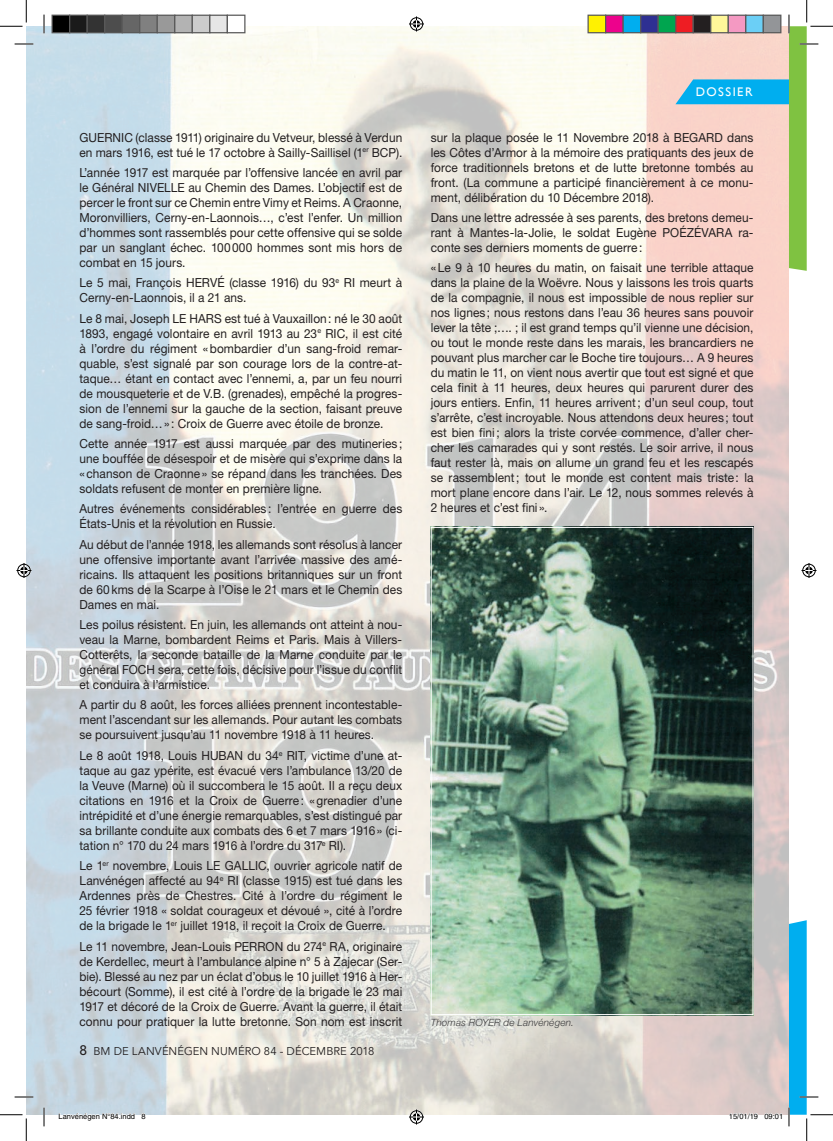
<style>
.page{position:relative;width:833px;height:1141px;background:#fff}
.page>*{position:absolute;margin:0;border:0;box-sizing:border-box;transform-origin:0 0}
.Texte_courant{font:12.5px/15px "Helvetica Neue";letter-spacing:.005em;color:#231f20;text-align:justify;scale:.95 1}
.Bandeau_droit{font:12.5px "Gill Sans";letter-spacing:.12em;color:#fff}
.t1{font:11.25px "Avenir";letter-spacing:.005em;color:#231f20}
.Légende{font:italic 300 10px "Helvetica Neue";letter-spacing:.015em;color:#3e3e3f}
.t2{font:7.5px "Helvetica";color:#000}
.s1{font-weight:500;font-size:13.75px}
</style>
<div class="page">
<img style="left:26px;top:26px;width:762px;height:1088px">
<img style="left:432px;top:529px;width:319px;height:483px">
<div style="left:430px;top:527px;width:323px;height:487px;border:1px solid #fff"></div>
<svg style="left:15px;top:43px;width:18px;height:2px"></svg>
<svg style="left:15px;top:1096px;width:18px;height:1px"></svg>
<svg style="left:43px;top:15px;width:2px;height:18px"></svg>
<svg style="left:43px;top:1107px;width:2px;height:19px"></svg>
<svg style="left:0;top:0;width:27px;height:27px"></svg>
<svg style="left:0;top:1114px;width:27px;height:26px"></svg>
<svg style="left:675px;top:0;width:157px;height:271px"></svg>
<svg style="left:787px;top:920px;width:45px;height:220px"></svg>
<svg style="left:409px;top:16px;width:15px;height:15px"></svg>
<svg style="left:409px;top:1109px;width:15px;height:15px"></svg>
<svg style="left:16px;top:563px;width:15px;height:15px"></svg>
<svg style="left:801px;top:563px;width:15px;height:15px"></svg>
<div style="left:52px;top:15px;width:18px;height:18px;background:#000"></div>
<div style="left:51px;top:15px;width:19px;height:18px;border:1px solid #595959"></div>
<div style="left:70px;top:15px;width:17px;height:18px;background:#1a1a1a"></div>
<div style="left:69px;top:15px;width:19px;height:18px;border:1px solid #595959"></div>
<div style="left:87px;top:15px;width:18px;height:18px;background:#333"></div>
<div style="left:86px;top:15px;width:19px;height:18px;border:1px solid #595959"></div>
<div style="left:105px;top:15px;width:17px;height:18px;background:#4d4d4d"></div>
<div style="left:104px;top:15px;width:19px;height:18px;border:1px solid #595959"></div>
<div style="left:122px;top:15px;width:18px;height:18px;background:#666"></div>
<div style="left:121px;top:15px;width:19px;height:18px;border:1px solid #595959"></div>
<div style="left:140px;top:15px;width:17px;height:18px;background:#808080"></div>
<div style="left:139px;top:15px;width:19px;height:18px;border:1px solid #595959"></div>
<div style="left:157px;top:15px;width:18px;height:18px;background:#999"></div>
<div style="left:156px;top:15px;width:19px;height:18px;border:1px solid #595959"></div>
<div style="left:175px;top:15px;width:17px;height:18px;background:#b3b3b3"></div>
<div style="left:174px;top:15px;width:19px;height:18px;border:1px solid #595959"></div>
<div style="left:192px;top:15px;width:18px;height:18px;background:#ccc"></div>
<div style="left:191px;top:15px;width:19px;height:18px;border:1px solid #595959"></div>
<div style="left:210px;top:15px;width:17px;height:18px;background:#e6e6e6"></div>
<div style="left:209px;top:15px;width:19px;height:18px;border:1px solid #595959"></div>
<div style="left:227px;top:15px;width:18px;height:18px;background:#fff"></div>
<div style="left:226px;top:15px;width:19px;height:18px;border:1px solid #595959"></div>
<div style="left:587px;top:15px;width:18px;height:18px;background:#fff101"></div>
<div style="left:587px;top:15px;width:19px;height:18px;border:1px solid #595959"></div>
<div style="left:605px;top:15px;width:17px;height:18px;background:#ed028c"></div>
<div style="left:604px;top:15px;width:19px;height:18px;border:1px solid #595959"></div>
<div style="left:622px;top:15px;width:18px;height:18px;background:#00aeef"></div>
<div style="left:622px;top:15px;width:19px;height:18px;border:1px solid #595959"></div>
<div style="left:640px;top:15px;width:17px;height:18px;background:#2e3092"></div>
<div style="left:639px;top:15px;width:19px;height:18px;border:1px solid #595959"></div>
<div style="left:657px;top:15px;width:18px;height:18px;background:#00a54f"></div>
<div style="left:657px;top:15px;width:19px;height:18px;border:1px solid #595959"></div>
<div style="left:675px;top:15px;width:17px;height:18px;background:#ee1d23"></div>
<div style="left:674px;top:15px;width:19px;height:18px;border:1px solid #595959"></div>
<div style="left:692px;top:15px;width:18px;height:18px;background:#231f20"></div>
<div style="left:692px;top:15px;width:19px;height:18px;border:1px solid #595959"></div>
<div style="left:710px;top:15px;width:17px;height:18px;background:#fff79a"></div>
<div style="left:709px;top:15px;width:19px;height:18px;border:1px solid #595959"></div>
<div style="left:727px;top:15px;width:18px;height:18px;background:#f499c2"></div>
<div style="left:727px;top:15px;width:19px;height:18px;border:1px solid #595959"></div>
<div style="left:745px;top:15px;width:17px;height:18px;background:#6bcff6"></div>
<div style="left:744px;top:15px;width:19px;height:18px;border:1px solid #595959"></div>
<div style="left:762px;top:15px;width:18px;height:18px;background:#939598"></div>
<div style="left:762px;top:15px;width:19px;height:18px;border:1px solid #595959"></div>
<svg style="left:59px;top:1112px;width:76px;height:3px"></svg>
<svg style="left:141px;top:1112px;width:5px;height:3px"></svg>
<svg style="left:728px;top:1112px;width:29px;height:3px"></svg>
<svg style="left:764px;top:1112px;width:17px;height:3px"></svg>
<p class="Texte_courant" style="left:79px;top:129px;width:341px">GUERNIC (classe 1911) originaire du Vetveur, blessé à Verdun en mars 1916, est tué le 17 octobre à Sailly-Saillisel (1<sup>er</sup> BCP).</p>
<p class="Texte_courant" style="left:79px;top:165px;width:341px">L’année 1917 est marquée par l’offensive lancée en avril par le Général NIVELLE au Chemin des Dames. L’objectif est de percer le front sur ce Chemin entre Vimy et Reims. A Craonne, Moronvilliers, Cerny-en-Laonnois…, c’est l’enfer. Un million d’hommes sont rassemblés pour cette offensive qui se solde par un sanglant échec. 100000 hommes sont mis hors de combat en 15 jours.</p>
<p class="Texte_courant" style="left:79px;top:275px;width:341px">Le 5 mai, François HERVÉ (classe 1916) du 93<sup>e</sup> RI meurt à<br>Cerny-en-Laonnois, il a 21 ans.</p>
<p class="Texte_courant" style="left:79px;top:310px;width:341px">Le 8 mai, Joseph LE HARS est tué à Vauxaillon: né le 30 août 1893, engagé volontaire en avril 1913 au 23<sup>e</sup> RIC, il est cité à l’ordre du régiment «bombardier d’un sang-froid remar&shy;quable, s’est signalé par son courage lors de la contre-at&shy;taque… étant en contact avec l’ennemi, a, par un feu nourri de mousqueterie et de V.B. (grenades), empêché la progres&shy;sion de l’ennemi sur la gauche de la section, faisant preuve de sang-froid…» : Croix de Guerre avec étoile de bronze.</p>
<p class="Texte_courant" style="left:79px;top:436px;width:341px">Cette année 1917 est aussi marquée par des mutineries ; une bouffée de désespoir et de misère qui s’exprime dans la «chanson de Craonne» se répand dans les tranchées. Des soldats refusent de monter en première ligne.</p>
<p class="Texte_courant" style="left:79px;top:501px;width:341px">Autres événements considérables : l’entrée en guerre des<br>États-Unis et la révolution en Russie.</p>
<p class="Texte_courant" style="left:79px;top:536px;width:341px">Au début de l’année 1918, les allemands sont résolus à lancer une offensive importante avant l’arrivée massive des amé&shy;ricains. Ils attaquent les positions britanniques sur un front de 60kms de la Scarpe à l’Oise le 21 mars et le Chemin des Dames en mai.</p>
<p class="Texte_courant" style="left:79px;top:617px;width:341px">Les poilus résistent. En juin, les allemands ont atteint à nou&shy;veau la Marne, bombardent Reims et Paris. Mais à Villers-Cotterêts, la seconde bataille de la Marne conduite par le général FOCH sera, cette fois, décisive pour l’issue du conflit et conduira à l’armistice.</p>
<p class="Texte_courant" style="left:79px;top:697px;width:341px">A partir du 8 août, les forces alliées prennent incontestable&shy;ment l’ascendant sur les allemands. Pour autant les combats se poursuivent jusqu’au 11 novembre 1918 à 11 heures.</p>
<p class="Texte_courant" style="left:79px;top:747px;width:341px">Le 8 août 1918, Louis HUBAN du 34<sup>e</sup> RIT, victime d’une at&shy;taque au gaz ypérite, est évacué vers l’ambulance 13/20 de la Veuve (Marne) où il succombera le 15 août. Il a reçu deux citations en 1916 et la Croix de Guerre: «grenadier d’une intrépidité et d’une énergie remarquables, s’est distingué par sa brillante conduite aux combats des 6 et 7 mars 1916» (ci&shy;tation n° 170 du 24 mars 1916 à l’ordre du 317<sup>e</sup> RI).</p>
<p class="Texte_courant" style="left:79px;top:858px;width:341px">Le 1<sup>er</sup> novembre, Louis LE GALLIC, ouvrier agricole natif de Lanvénégen affecté au 94<sup>e</sup> RI (classe 1915) est tué dans les Ardennes près de Chestres. Cité à l’ordre du régiment le 25 février 1918 « soldat courageux et dévoué », cité à l’ordre de la brigade le 1<sup>er</sup> juillet 1918, il reçoit la Croix de Guerre.</p>
<p class="Texte_courant" style="left:79px;top:938px;width:341px">Le 11 novembre, Jean-Louis PERRON du 274<sup>e</sup> RA, originaire de Kerdellec, meurt à l’ambulance alpine n° 5 à Zajecar (Ser&shy;bie). Blessé au nez par un éclat d’obus le 10 juillet 1916 à Her&shy;bécourt (Somme), il est cité à l’ordre de la brigade le 23 mai 1917 et décoré de la Croix de Guerre. Avant la guerre, il était connu pour pratiquer la lutte bretonne. Son nom est inscrit</p>
<p class="t1" style="left:79px;top:1044px;width:296px"><span class="s1">8</span> BM DE LANVÉNÉGEN NUMÉRO 84 - DÉCEMBRE 2018</p>
<p class="Bandeau_droit" style="left:695px;top:84px;width:58px">DOSSIER</p>
<p class="Texte_courant" style="left:430px;top:129px;width:341px">sur la plaque posée le 11 Novembre 2018 à BEGARD dans les Côtes d’Armor à la mémoire des pratiquants des jeux de force traditionnels bretons et de lutte bretonne tombés au front. (La commune a participé financièrement à ce monu&shy;ment, délibération du 10 Décembre 2018).</p>
<p class="Texte_courant" style="left:430px;top:210px;width:341px">Dans une lettre adressée à ses parents, des bretons demeu&shy;rant à Mantes-la-Jolie, le soldat Eugène POÉZÉVARA ra&shy;conte ses derniers moments de guerre:</p>
<p class="Texte_courant" style="left:430px;top:260px;width:341px">«Le 9 à 10 heures du matin, on faisait une terrible attaque dans la plaine de la Woëvre. Nous y laissons les trois quarts de la compagnie, il nous est impossible de nous replier sur nos lignes; nous restons dans l’eau 36 heures sans pouvoir lever la tête ;…. ; il est grand temps qu’il vienne une décision, ou tout le monde reste dans les marais, les brancardiers ne pouvant plus marcher car le Boche tire toujours… A 9 heures du matin le 11, on vient nous avertir que tout est signé et que cela finit à 11 heures, deux heures qui parurent durer des jours entiers. Enfin, 11 heures arrivent; d’un seul coup, tout s’arrête, c’est incroyable. Nous attendons deux heures ; tout est bien fini; alors la triste corvée commence, d’aller cher&shy;cher les camarades qui y sont restés. Le soir arrive, il nous faut rester là, mais on allume un grand feu et les rescapés se rassemblent; tout le monde est content mais triste: la mort plane encore dans l’air. Le 12, nous sommes relevés à 2 heures et c’est fini ».</p>
<p class="Légende" style="left:430px;top:1016px;width:145px">Thomas ROYER de Lanvénégen.</p>
<p class="t2" style="left:59px;top:1111px;width:88px">Lanvénégen N°84.indd 8</p>
<p class="t2" style="left:728px;top:1111px;width:56px">15/01/19 09:01</p>
</div>
